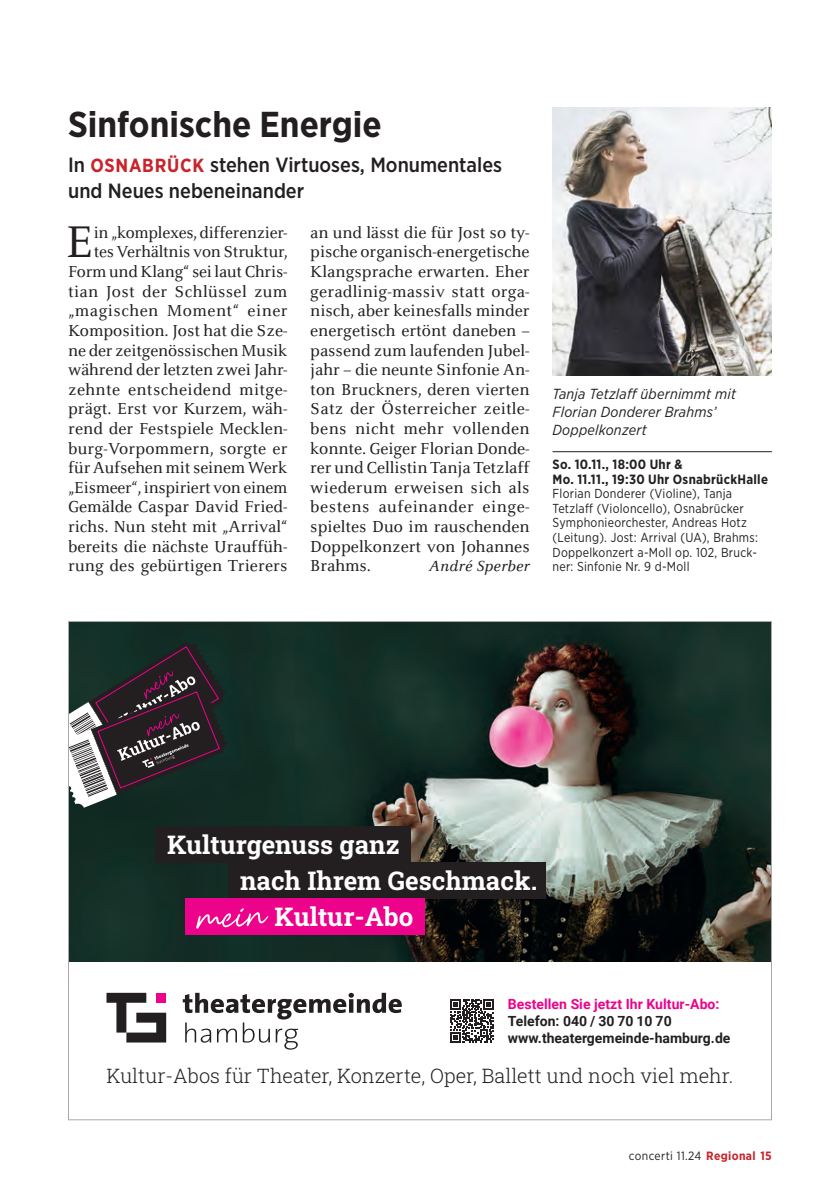
<style>
.page{position:relative;width:840px;height:1191px;background:#fff}
.page>*{position:absolute;margin:0;border:0;box-sizing:border-box;transform-origin:0 0}
.t1{font:46.8px "Celeste Small Text";color:#231f20;scale:.94 1}
.t2{font:700 36px "Gotham Narrow";color:#231f20}
.t3{font:700 25.8px "Roboto Slab";color:#fff}
.t4{font:500 20.6px/26px "Gotham Narrow";color:#231f20}
.t5{font:300 20px "Roboto Slab";color:#231f20}
.t6{font:16.8px/19.6px "Celeste Small Text";letter-spacing:-.005em;color:#231f20;text-align:right;scale:.92 1}
.t7{font:16.8px/19.6px "Celeste Small Text";letter-spacing:-.005em;color:#231f20;text-align:justify;scale:.94 1}
.t8{font:italic 15.4px "Celeste Small Text";color:#231f20;scale:.94 1}
.t9{font:italic 14.6px/18px "Gotham Narrow";letter-spacing:.015em;color:#231f20}
.t10{font:700 14px/16.8px "Roboto";color:#231f20}
.t11{font:700 13.4px/14.6px "Gotham Narrow";letter-spacing:.02em;color:#231f20}
.t12{font:13px/14.6px "Gotham Narrow";letter-spacing:.02em;color:#231f20;scale:.95 1}
.t13{font:12px "Gotham Narrow";letter-spacing:.03em;color:#231f20}
.s1{font-weight:700;font-size:19px;color:#c8242b}
.s2{color:#ed028c}
.s3{font-weight:700;color:#c8242b}
</style>
<div class="page">
<hr style="left:552px;top:451px;width:219px;height:1px;background:#231f20">
<img style="left:552px;top:108px;width:219px;height:267px">
<img style="left:70px;top:623px;width:699px;height:338px">
<svg style="left:70px;top:641px;width:157px;height:166px;background:#3d3f40"></svg>
<div style="left:155px;top:826px;width:255px;height:36px;background:#231f20"></div>
<div style="left:228px;top:862px;width:318px;height:36px;background:#231f20"></div>
<div style="left:185px;top:898px;width:239px;height:37px;background:#ed028c"></div>
<svg style="left:196px;top:908px;width:72px;height:20px"></svg>
<svg style="left:450px;top:999px;width:44px;height:44px"></svg>
<svg style="left:450px;top:999px;width:43px;height:43px"></svg>
<svg style="left:183px;top:992px;width:218px;height:57px"></svg>
<svg style="left:106px;top:992px;width:60px;height:50px"></svg>
<p class="t2" style="left:68px;top:101px;width:315px">Sinfonische Energie</p>
<p class="t4" style="left:68px;top:151px;width:435px">In <span class="s1">OSNABRÜCK</span> stehen Virtuoses, Monumentales und Neues nebeneinander</p>
<p class="t1" style="left:66px;top:217px;width:31px">E</p>
<p class="t6" style="left:68px;top:223px;width:240px">in „komplexes, differenzier-<br>tes Verhältnis von Struktur,<br>Form und Klang“ sei laut Chris&shy;tian Jost der Schlüssel zum „magischen Moment“ einer<br>Komposition. Jost hat die Sze&shy;ne der zeitgenössischen Musik während der letzten zwei Jahr&shy;zehnte entscheidend mitge&shy;prägt. Erst vor Kurzem, wäh&shy;rend der Festspiele Mecklen&shy;burg-Vorpommern, sorgte er für Aufsehen mit seinem Werk „Eismeer“, inspiriert von einem<br>Gemälde Caspar David Fried&shy;richs. Nun steht mit „Arrival“ bereits die nächste Urauffüh&shy;rung des gebürtigen Trierers</p>
<p class="t7" style="left:310px;top:223px;width:235px">an und lässt die für Jost so ty&shy;pische organisch-energetische Klangsprache erwarten. Eher geradlinig-massiv statt orga&shy;nisch, aber keinesfalls minder energetisch ertönt daneben – passend zum laufenden Jubel&shy;jahr – die neunte Sinfonie An&shy;ton Bruckners, deren vierten Satz der Österreicher zeitle&shy;bens nicht mehr vollenden konnte. Geiger Florian Donde&shy;rer und Cellistin Tanja Tetzlaff wiederum erweisen sich als bestens aufeinander einge&shy;spieltes Duo im rauschenden Doppelkonzert von Johannes Brahms.</p>
<p class="t8" style="left:428px;top:558px;width:109px">André Sperber</p>
<p class="t9" style="left:552px;top:385px;width:185px">Tanja Tetzlaff übernimmt mit<br>Florian Donderer Brahms’<br>Doppelkonzert</p>
<p class="t11" style="left:552px;top:457px;width:217px">So. 10.11., 18:00 Uhr &amp;<br>Mo. 11.11., 19:30 Uhr OsnabrückHalle</p>
<p class="t12" style="left:552px;top:486px;width:217px">Florian Donderer (Violine), Tanja Tetzlaff (Violoncello), Osnabrücker Symphonieorchester, Andreas Hotz (Leitung). Jost: Arrival (UA), Brahms:<br>Doppelkonzert a-Moll op. 102, Bruck&shy;ner: Sinfonie Nr. 9 d-Moll</p>
<p class="t3" style="left:167px;top:826px;width:234px">Kulturgenuss ganz</p>
<p class="t3" style="left:240px;top:863px;width:298px">nach Ihrem Geschmack.</p>
<p class="t3" style="left:274px;top:898px;width:140px">Kultur-Abo</p>
<p class="t10" style="left:507px;top:995px;width:224px"><span class="s2">Bestellen Sie jetzt Ihr Kultur-Abo:<br></span>Telefon: 040 / 30 70 10 70 www.theatergemeinde-hamburg.de</p>
<p class="t5" style="left:106px;top:1062px;width:628px">Kultur-Abos für Theater, Konzerte, Oper, Ballett und noch viel mehr.</p>
<p class="t13" style="left:628px;top:1148px;width:144px">concerti 11.24 <span class="s3">Regional 15</span></p>
</div>
